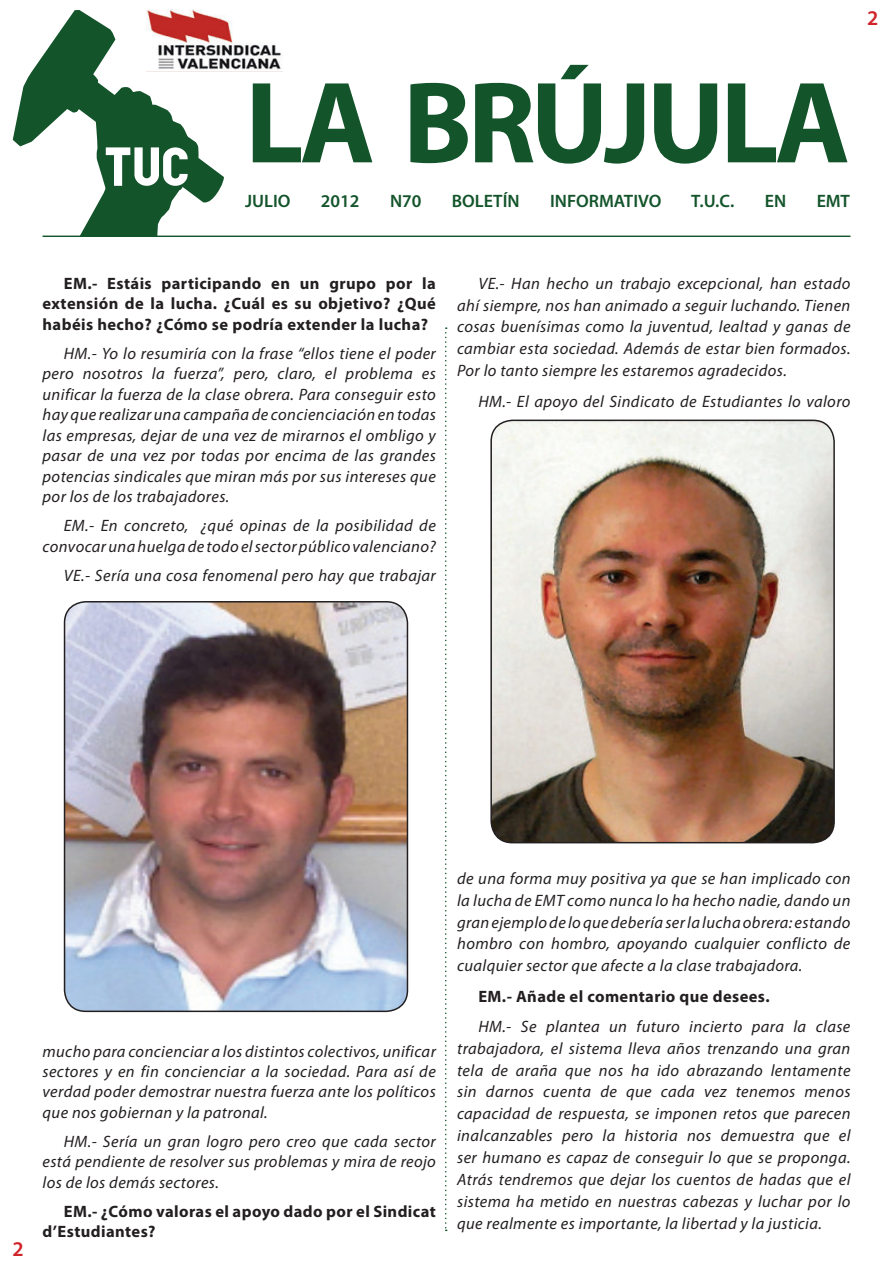
<style>
.page{position:relative;width:893px;height:1263px;background:#fff}
.page>*{position:absolute;margin:0;border:0;box-sizing:border-box;transform-origin:0 0}
.t1{font:700 117px "Myriad Pro";letter-spacing:-.04em;color:#13542b}
.t2{font:600 21px "Myriad Pro";color:#d1232a}
.t3{font:600 18px "Myriad Pro";color:#13542b}
.t4{font:italic 16.5px/21.9px "Myriad Pro";letter-spacing:.025em;color:#231f20;text-align:justify}
.t5{font:700 16.5px/20.5px "Myriad Pro";letter-spacing:.025em;color:#231f20;text-align:justify}
</style>
<div class="page">
<hr style="left:43px;top:236px;width:807px;height:1px;background:#13542b">
<svg style="left:12px;top:10px;width:214px;height:227px"></svg>
<svg style="left:445px;top:327px;width:2px;height:904px"></svg>
<img style="left:65px;top:602px;width:342px;height:409px">
<div style="left:64px;top:601px;width:344px;height:411px;border:2px solid #231f20;border-radius:21px"></div>
<img style="left:147px;top:9px;width:136px;height:63px">
<img style="left:491px;top:420px;width:343px;height:423px">
<div style="left:490px;top:420px;width:345px;height:423px;border:2px solid #231f20;border-radius:21px"></div>
<h1 class="t1" style="left:245px;top:47px;width:606px">LA BRÚJULA</h1>
<p class="t3" style="left:245px;top:189px;width:47px">JULIO</p>
<p class="t3" style="left:321px;top:189px;width:40px">2012</p>
<p class="t3" style="left:390px;top:189px;width:33px">N70</p>
<p class="t3" style="left:452px;top:189px;width:69px">BOLETÍN</p>
<p class="t3" style="left:550px;top:189px;width:113px">INFORMATIVO</p>
<p class="t3" style="left:691px;top:189px;width:45px">T.U.C.</p>
<p class="t3" style="left:765px;top:189px;width:23px">EN</p>
<p class="t3" style="left:817px;top:189px;width:35px">EMT</p>
<p class="t2" style="left:867px;top:4px;width:13px">2</p>
<p class="t5" style="left:43px;top:272px;width:395px;text-indent:21px">EM.- Estáis participando en un grupo por la extensión de la lucha. ¿Cuál es su objetivo? ¿Qué habéis hecho? ¿Cómo se podría extender la lucha?</p>
<p class="t4" style="left:43px;top:343px;width:395px;line-height:20.5px;text-indent:21px">HM.- Yo lo resumiría con la frase “ellos tiene el poder pero nosotros la fuerza”, pero, claro, el problema es unificar la fuerza de la clase obrera. Para conseguir esto hay que realizar una campaña de concienciación en todas las empresas, dejar de una vez de mirarnos el ombligo y pasar de una vez por todas por encima de las grandes potencias sindicales que miran más por sus intereses que por los de los trabajadores.</p>
<p class="t4" style="left:43px;top:515px;width:395px;line-height:20.5px;text-align:right">EM.- En concreto, ¿qué opinas de la posibilidad de convocar una huelga de todo el sector público valenciano?</p>
<p class="t4" style="left:64px;top:564px;width:374px">VE.- Sería una cosa fenomenal pero hay que trabajar</p>
<p class="t4" style="left:457px;top:272px;width:395px;text-indent:21px">VE.- Han hecho un trabajo excepcional, han estado ahí siempre, nos han animado a seguir luchando. Tienen cosas buenísimas como la juventud, lealtad y ganas de cambiar esta sociedad. Además de estar bien formados.<br>Por lo tanto siempre les estaremos agradecidos.</p>
<p class="t4" style="left:478px;top:390px;width:374px">HM.- El apoyo del Sindicato de Estudiantes lo valoro</p>
<p class="t2" style="left:12px;top:1235px;width:13px">2</p>
<p class="t4" style="left:43px;top:1040px;width:395px;line-height:20.5px">mucho para concienciar a los distintos colectivos, unificar sectores y en fin concienciar a la sociedad. Para así de verdad poder demostrar nuestra fuerza ante los políticos que nos gobiernan y la patronal.</p>
<p class="t4" style="left:43px;top:1131px;width:395px;line-height:20.5px;text-indent:21px">HM.- Sería un gran logro pero creo que cada sector está pendiente de resolver sus problemas y mira de reojo los de los demás sectores.</p>
<p class="t5" style="left:43px;top:1200px;width:395px;text-indent:21px">EM.- ¿Cómo valoras el apoyo dado por el Sindicat d’Estudiantes?</p>
<p class="t4" style="left:457px;top:867px;width:395px">de una forma muy positiva ya que se han implicado con la lucha de EMT como nunca lo ha hecho nadie, dando un gran ejemplo de lo que debería ser la lucha obrera: estando hombro con hombro, apoyando cualquier conflicto de cualquier sector que afecte a la clase trabajadora.</p>
<p class="t5" style="left:478px;top:985px;width:293px">EM.- Añade el comentario que desees.</p>
<p class="t4" style="left:457px;top:1015px;width:395px;text-indent:21px">HM.- Se plantea un futuro incierto para la clase trabajadora, el sistema lleva años trenzando una gran tela de araña que nos ha ido abrazando lentamente sin darnos cuenta de que cada vez tenemos menos capacidad de respuesta, se imponen retos que parecen inalcanzables pero la historia nos demuestra que el ser humano es capaz de conseguir lo que se proponga.<br>Atrás tendremos que dejar los cuentos de hadas que el sistema ha metido en nuestras cabezas y luchar por lo que realmente es importante, la libertad y la justicia.</p>
</div>
